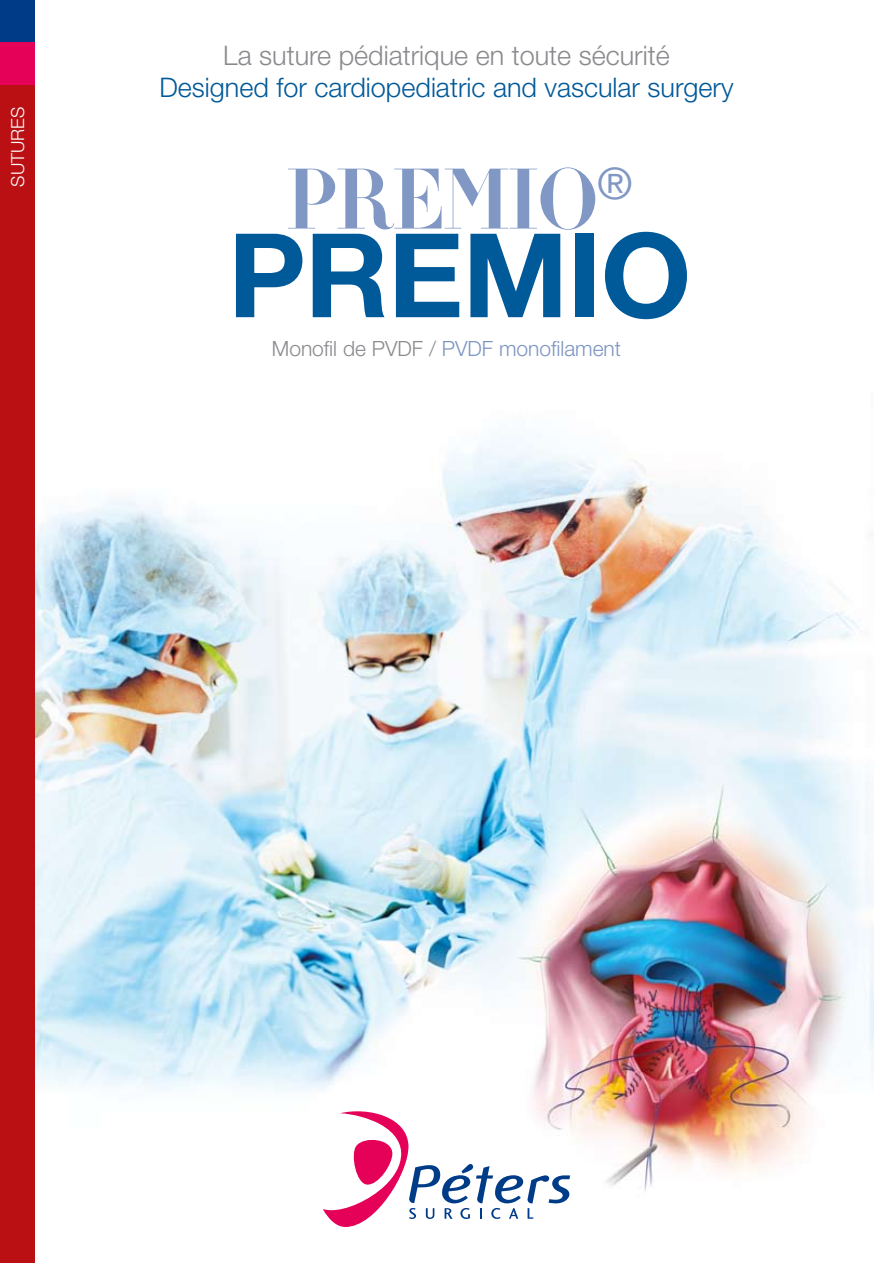
<style>
.page{position:relative;width:893px;height:1263px;background:#fff}
.page>*{position:absolute;margin:0;border:0;box-sizing:border-box;transform-origin:0 0}
.t1{font:700 116.85px "Helvetica Neue";letter-spacing:-.01em;color:#005999}
.t2{font:82.65px "Didi";letter-spacing:-.01em;color:#8198c5}
.t3{font:300 27px "Helvetica Neue";color:#005999}
.t4{font:300 27px "Helvetica Neue";color:#8a898d}
.t5{font:300 21px "Helvetica Neue";color:#7d95c2}
.t6{font:300 18px "Helvetica Neue";color:#fff}
.s1{color:#8a898d}
</style>
<div class="page">
<img style="left:34px;top:299px;width:840px;height:933px">
<div style="left:0;top:0;width:34px;height:45px;background:#003b88"></div>
<div style="left:0;top:43px;width:34px;height:42px;background:#e50058"></div>
<div style="left:0;top:85px;width:34px;height:1178px;background:#ba1014"></div>
<svg style="left:323px;top:1106px;width:247px;height:121px"></svg>
<p class="t6" style="left:7px;top:187px;width:82px;rotate:-90deg">sutures</p>
<p class="t4" style="left:223px;top:38px;width:448px">La suture pédiatrique en toute sécurité</p>
<p class="t3" style="left:159px;top:71px;width:576px">Designed for cardiopediatric and vascular surgery</p>
<h2 class="t2" style="left:287px;top:150px;width:347px">PREMIO<sup>®</sup></h2>
<h1 class="t1" style="left:228px;top:203px;width:465px">PREMIO</h1>
<p class="t5" style="left:272px;top:336px;width:351px"><span class="s1">Monofil de PVDF /</span> PVDF monofilament</p>
</div>
